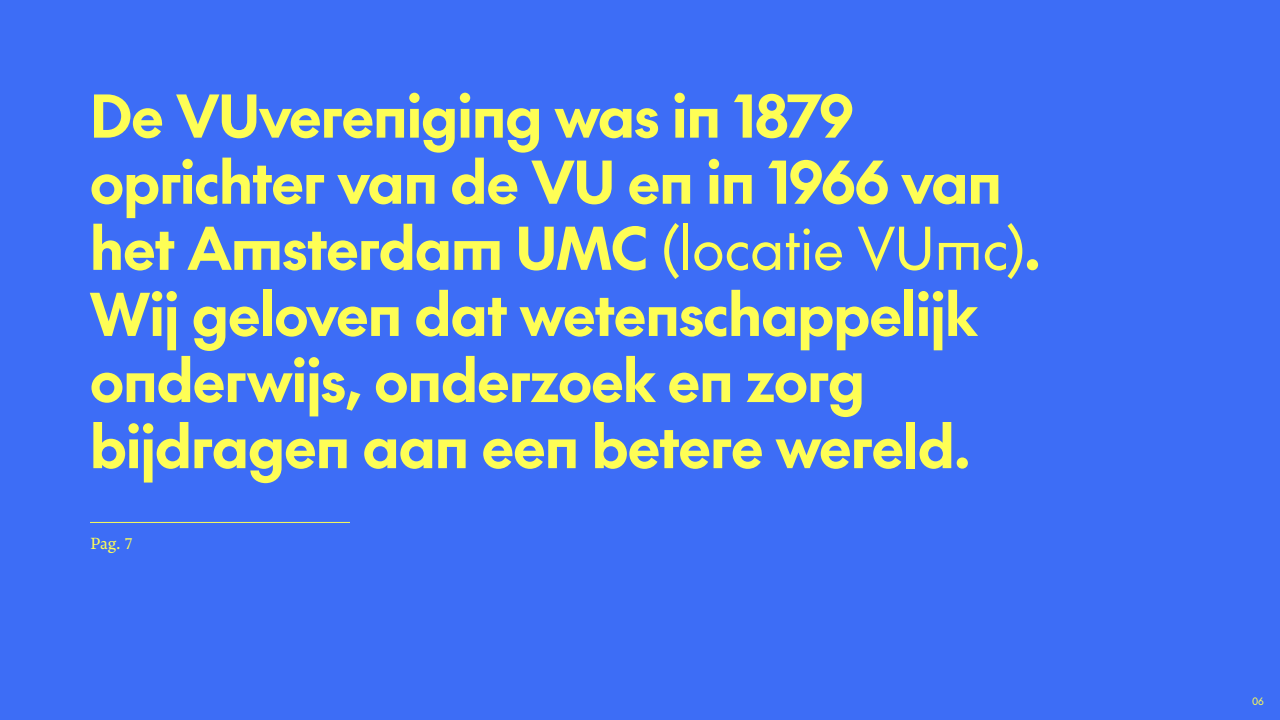
<style>
.page{position:relative;width:1280px;height:720px;background:#3d6df6}
.page>*{position:absolute;margin:0;border:0;box-sizing:border-box;transform-origin:0 0}
.t1{font:700 57.3px/66.1px "The Future";letter-spacing:-.01em;color:#fefe55}
.t2{font:500 17px "Freya";color:#fefe55}
.t3{font:10px "The Future";color:#fefe55}
.s1{font-weight:400}
</style>
<div class="page">
<hr style="left:90px;top:522px;width:260px;height:1px;background:#fefe55">
<p class="t1" style="left:90px;top:81px;width:952px">De VUvereniging was in 1879 oprichter van de VU en in 1966 van het Amsterdam UMC <span class="s1">(locatie VUmc)</span>.<br>Wij geloven dat wetenschappelijk onderwijs, onderzoek en zorg bijdragen aan een betere wereld.</p>
<p class="t2" style="left:90px;top:534px;width:44px">Pag. 7</p>
<p class="t3" style="left:1252px;top:694px;width:13px">06</p>
</div>
